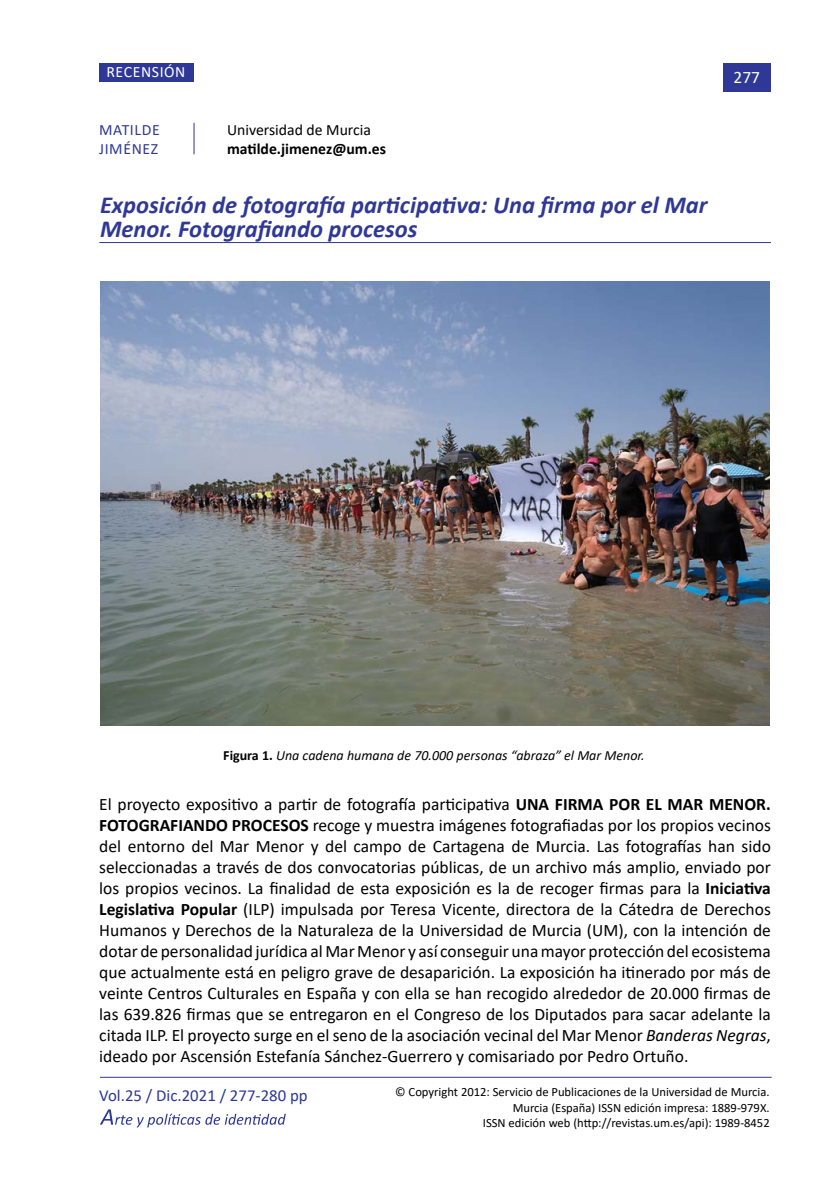
<style>
.page{position:relative;width:834px;height:1191px;background:#fff}
.page>*{position:absolute;margin:0;border:0;box-sizing:border-box;transform-origin:0 0}
.t1{font:italic 700 24.5px/24.5px "Calibri";color:#2f3896}
.t2{font:17.5px/21px "Calibri";color:#000;text-align:justify}
.t3{font:17.5px "Calibri";color:#fff}
.t4{font:16.8px "Calibri";color:#2f3896}
.t5{font:700 15.75px "Calibri";color:#000}
.t6{font:15.75px "Calibri";color:#000}
.t7{font:15.75px/18.9px "Calibri";letter-spacing:.04em;color:#2f3896}
.t8{font:15.75px "Calibri";letter-spacing:.04em;color:#fff}
.t9{font:italic 14px "Calibri";color:#000}
.t10{font:12.6px/15px "Calibri";color:#000;text-align:right}
.s1{font-weight:700;font-style:normal}
.s2{font-weight:700}
.s3{font-style:italic}
</style>
<div class="page">
<div style="left:723px;top:63px;width:47px;height:29px;background:#2f3896"></div>
<hr style="left:193px;top:123px;width:1px;height:31px;background:#2f3896">
<hr style="left:100px;top:1076px;width:671px;height:1px;background:#2f3896">
<hr style="left:99px;top:242px;width:671px;height:1px;background:#2f3896">
<svg style="left:100px;top:1109px;width:186px;height:18px"></svg>
<div style="left:99px;top:63px;width:94px;height:18px;background:#2f3896"></div>
<img style="left:100px;top:282px;width:669px;height:443px">
<p class="t8" style="left:106px;top:61px;width:81px">RECENSIÓN</p>
<p class="t7" style="left:99px;top:120px;width:62px">MATILDE<br>JIMÉNEZ</p>
<p class="t6" style="left:227px;top:118px;width:145px">Universidad de Murcia</p>
<p class="t5" style="left:227px;top:137px;width:161px">matilde.jimenez@um.es</p>
<h1 class="t1" style="left:100px;top:192px;width:609px">Exposición de fotografía participativa: Una firma por el Mar<br>Menor. Fotografiando procesos</h1>
<p class="t3" style="left:733px;top:65px;width:28px">277</p>
<p class="t9" style="left:223px;top:745px;width:423px"><span class="s1">Figura 1.</span> Una cadena humana de 70.000 personas “abraza” el Mar Menor.</p>
<p class="t2" style="left:99px;top:793px;width:673px">El proyecto expositivo a partir de fotografía participativa <span class="s2">UNA FIRMA POR EL MAR MENOR.<br>FOTOGRAFIANDO PROCESOS</span> recoge y muestra imágenes fotografiadas por los propios vecinos del entorno del Mar Menor y del campo de Cartagena de Murcia. Las fotografías han sido seleccionadas a través de dos convocatorias públicas, de un archivo más amplio, enviado por los propios vecinos. La finalidad de esta exposición es la de recoger firmas para la <span class="s2">Iniciativa Legislativa Popular</span> (ILP) impulsada por Teresa Vicente, directora de la Cátedra de Derechos Humanos y Derechos de la Naturaleza de la Universidad de Murcia (UM), con la intención de dotar de personalidad jurídica al Mar Menor y así conseguir una mayor protección del ecosistema que actualmente está en peligro grave de desaparición. La exposición ha itinerado por más de veinte Centros Culturales en España y con ella se han recogido alrededor de 20.000 firmas de las 639.826 firmas que se entregaron en el Congreso de los Diputados para sacar adelante la citada ILP. El proyecto surge en el seno de la asociación vecinal del Mar Menor <span class="s3">Banderas Negras</span>, ideado por Ascensión Estefanía Sánchez-Guerrero y comisariado por Pedro Ortuño.</p>
<p class="t4" style="left:99px;top:1083px;width:210px">Vol.25 / Dic.2021 / 277-280 pp</p>
<p class="t10" style="left:395px;top:1084px;width:376px">© Copyright 2012: Servicio de Publicaciones de la Universidad de Murcia.<br>Murcia (España) ISSN edición impresa: 1889-979X.<br>ISSN edición web (http://revistas.um.es/api): 1989-8452</p>
</div>
